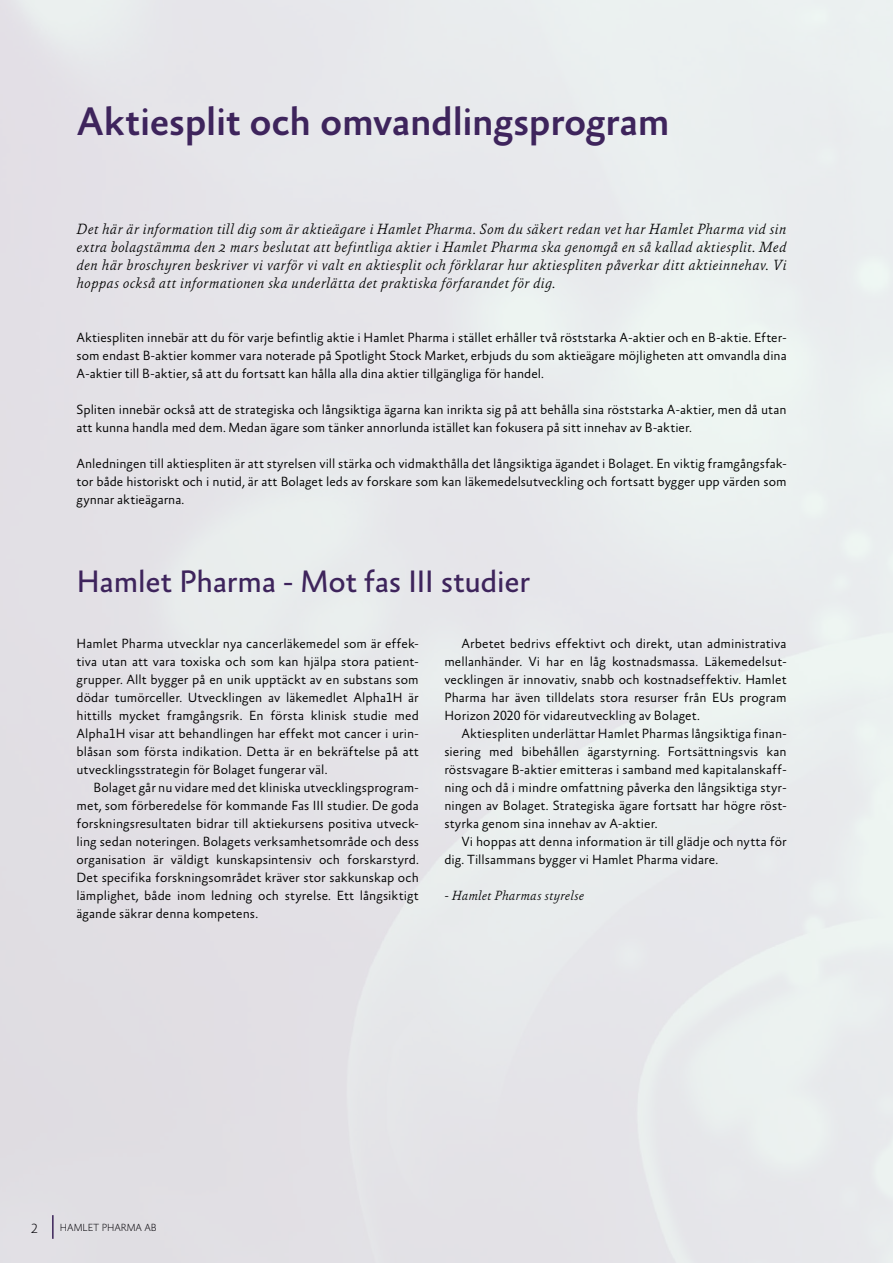
<style>
.page{position:relative;width:893px;height:1263px;background:#fff}
.page>*{position:absolute;margin:0;border:0;box-sizing:border-box;transform-origin:0 0}
.t1{font:500 40.5px "Absara Sans TF";letter-spacing:-.02em;color:#3e245c}
.t2{font:31.5px "Absara Sans TF";letter-spacing:-.02em;color:#3e245c}
.t3{font:italic 300 15px/18px "Absara";color:#000;text-align:justify}
.t4{font:300 13.5px/18px "Absara Sans TF";color:#000;text-align:justify}
.t5{font:italic 300 13.5px "Absara";letter-spacing:-.01em;color:#000}
.t6{font:100 13.5px "Absara Sans TF";color:#000}
.t7{font:100 10.5px "Absara Sans TF";letter-spacing:-.005em;color:#000}
</style>
<div class="page">
<img style="left:0;top:0;width:893px;height:1263px">
<h1 class="t1" style="left:77px;top:101px;width:595px">Aktiesplit och omvandlingsprogram</h1>
<p class="t3" style="left:77px;top:220px;width:712px">Det här är information till dig som är aktieägare i Hamlet Pharma. Som du säkert redan vet har Hamlet Pharma vid sin extra bolagstämma den 2 mars beslutat att befintliga aktier i Hamlet Pharma ska genomgå en så kallad aktiesplit. Med den här broschyren beskriver vi varför vi valt en aktiesplit och förklarar hur aktiespliten påverkar ditt aktieinnehav. Vi hoppas också att informationen ska underlätta det praktiska förfarandet för dig.</p>
<p class="t4" style="left:77px;top:329px;width:712px">Aktiespliten innebär att du för varje befintlig aktie i Hamlet Pharma i stället erhåller två röststarka A-aktier och en B-aktie. Efter&shy;som endast B-aktier kommer vara noterade på Spotlight Stock Market, erbjuds du som aktieägare möjligheten att omvandla dina A-aktier till B-aktier, så att du fortsatt kan hålla alla dina aktier tillgängliga för handel.</p>
<p class="t4" style="left:77px;top:401px;width:711px">Spliten innebär också att de strategiska och långsiktiga ägarna kan inrikta sig på att behålla sina röststarka A-aktier, men då utan att kunna handla med dem. Medan ägare som tänker annorlunda istället kan fokusera på sitt innehav av B-aktier.</p>
<p class="t4" style="left:77px;top:455px;width:712px">Anledningen till aktiespliten är att styrelsen vill stärka och vidmakthålla det långsiktiga ägandet i Bolaget. En viktig framgångsfak&shy;tor både historiskt och i nutid, är att Bolaget leds av forskare som kan läkemedelsutveckling och fortsatt bygger upp värden som gynnar aktieägarna.</p>
<h2 class="t2" style="left:77px;top:565px;width:455px">Hamlet Pharma - Mot fas III studier</h2>
<p class="t4" style="left:77px;top:635px;width:344px">Hamlet Pharma utvecklar nya cancerläkemedel som är effek&shy;tiva utan att vara toxiska och som kan hjälpa stora patient&shy;grupper. Allt bygger på en unik upptäckt av en substans som dödar tumörceller. Utvecklingen av läkemedlet Alpha1H är hittills mycket framgångsrik. En första klinisk studie med Alpha1H visar att behandlingen har effekt mot cancer i urin&shy;blåsan som första indikation. Detta är en bekräftelse på att utvecklingsstrategin för Bolaget fungerar väl.</p>
<p class="t4" style="left:77px;top:779px;width:344px;text-indent:17px">Bolaget går nu vidare med det kliniska utvecklingsprogram&shy;met, som förberedelse för kommande Fas III studier. De goda forskningsresultaten bidrar till aktiekursens positiva utveck&shy;ling sedan noteringen. Bolagets verksamhetsområde och dess organisation är väldigt kunskapsintensiv och forskarstyrd.<br>Det specifika forskningsområdet kräver stor sakkunskap och lämplighet, både inom ledning och styrelse. Ett långsiktigt ägande säkrar denna kompetens.</p>
<p class="t4" style="left:444px;top:635px;width:344px;text-indent:17px">Arbetet bedrivs effektivt och direkt, utan administrativa mellanhänder. Vi har en låg kostnadsmassa. Läkemedelsut&shy;vecklingen är innovativ, snabb och kostnadseffektiv. Hamlet Pharma har även tilldelats stora resurser från EUs program Horizon 2020 för vidareutveckling av Bolaget.</p>
<p class="t4" style="left:444px;top:725px;width:344px;text-indent:17px">Aktiespliten underlättar Hamlet Pharmas långsiktiga finan&shy;siering med bibehållen ägarstyrning. Fortsättningsvis kan röstsvagare B-aktier emitteras i samband med kapitalanskaff&shy;ning och då i mindre omfattning påverka den långsiktiga styr&shy;ningen av Bolaget. Strategiska ägare fortsatt har högre röst&shy;styrka genom sina innehav av A-aktier.</p>
<p class="t4" style="left:444px;top:833px;width:344px;text-indent:17px">Vi hoppas att denna information är till glädje och nytta för dig. Tillsammans bygger vi Hamlet Pharma vidare.</p>
<p class="t5" style="left:444px;top:887px;width:142px">- Hamlet Pharmas styrelse</p>
<p class="t6" style="left:31px;top:1222px;width:8px">2</p>
<p class="t7" style="left:60px;top:1222px;width:98px">HAMLET PHARMA AB</p>
</div>
